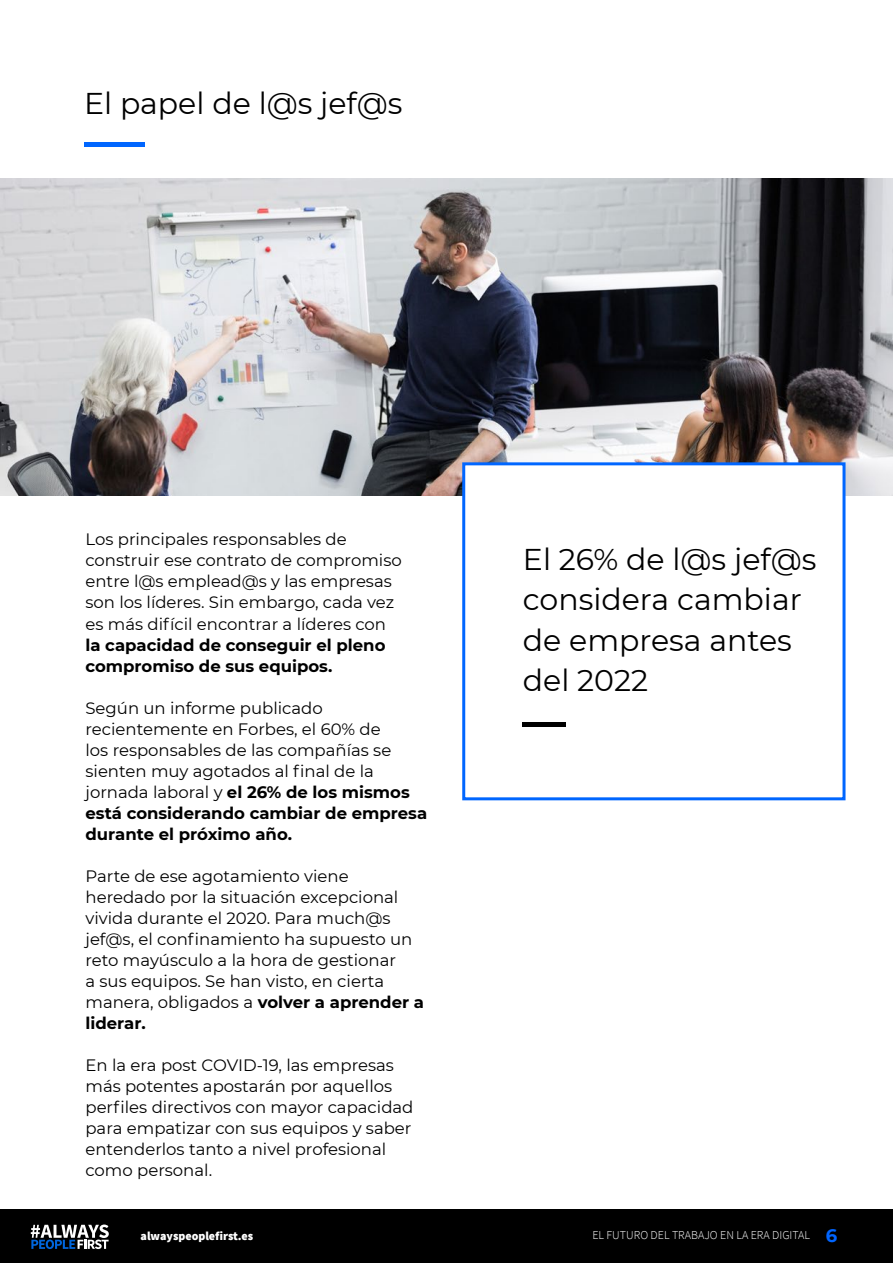
<style>
.page{position:relative;width:893px;height:1263px;background:#fff}
.page>*{position:absolute;margin:0;border:0;box-sizing:border-box;transform-origin:0 0}
.t1{font:30px/40.5px "Montserrat";color:#000}
.t2{font:16.5px/21px "Montserrat";color:#000}
.t3{font:700 16.5px/21px "Montserrat";color:#000}
.t4{font:300 12px "Source Sans Pro";color:#fff}
.t5{font:900 12px "Source Sans Pro";color:#fff}
.s1{font-weight:700}
.s2{font-family:"Montserrat";font-weight:700;font-size:18px;color:#0065ff}
</style>
<div class="page">
<div style="left:1px;top:1209px;width:892px;height:54px;background:#000"></div>
<svg style="left:31px;top:1224px;width:78px;height:25px"></svg>
<img style="left:0;top:178px;width:893px;height:318px">
<div style="left:462px;top:462px;width:383px;height:338px;background:#fff;border:3px solid #06f"></div>
<div style="left:523px;top:722px;width:43px;height:5px;background:#000"></div>
<div style="left:84px;top:142px;width:60px;height:5px;background:#06f"></div>
<h1 class="t1" style="left:84px;top:83px;width:320px">El papel de l@s jef@s</h1>
<p class="t2" style="left:86px;top:528px;width:318px">Los principales responsables de construir ese contrato de compromiso entre l@s emplead@s y las empresas son los líderes. Sin embargo, cada vez es más difícil encontrar a líderes con</p>
<p class="t3" style="left:86px;top:633px;width:302px">la capacidad de conseguir el pleno compromiso de sus equipos.</p>
<p class="t2" style="left:86px;top:696px;width:343px">Según un informe publicado recientemente en Forbes, el 60% de<br>los responsables de las compañías se sienten muy agotados al final de la jornada laboral y <span class="s1">el 26% de los mismos está considerando cambiar de empresa durante el próximo año.</span></p>
<p class="t2" style="left:86px;top:865px;width:340px">Parte de ese agotamiento viene heredado por la situación excepcional vivida durante el 2020. Para much@s jef@s, el confinamiento ha supuesto un reto mayúsculo a la hora de gestionar<br>a sus equipos. Se han visto, en cierta manera, obligados a <span class="s1">volver a aprender a liderar.</span></p>
<p class="t2" style="left:86px;top:1054px;width:329px">En la era post COVID-19, las empresas más potentes apostarán por aquellos perfiles directivos con mayor capacidad para empatizar con sus equipos y saber entenderlos tanto a nivel profesional como personal.</p>
<h1 class="t1" style="left:523px;top:538px;width:295px">El 26% de l@s jef@s considera cambiar de empresa antes del 2022</h1>
<p class="t5" style="left:141px;top:1227px;width:114px">alwayspeoplefirst.es</p>
<p class="t4" style="left:592px;top:1227px;width:246px">EL FUTURO DEL TRABAJO EN LA ERA DIGITAL <span class="s2">6</span></p>
</div>
